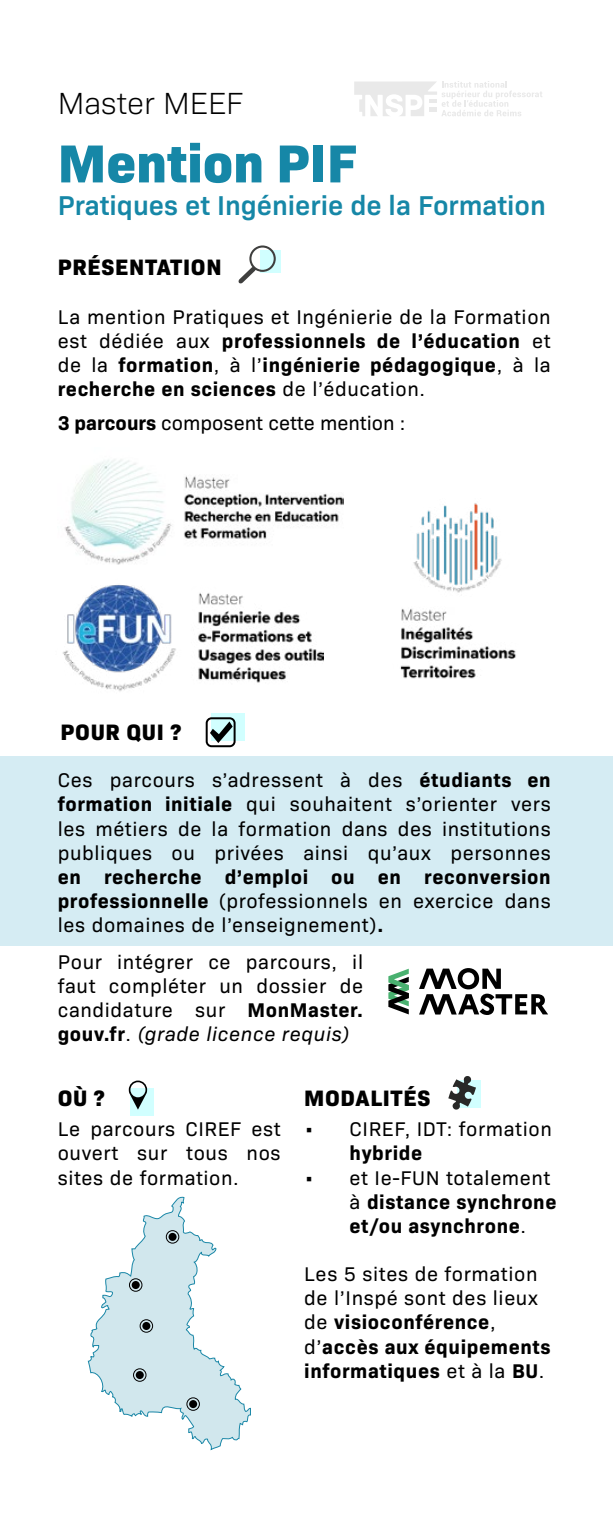
<style>
.page{position:relative;width:613px;height:1531px;background:#fff}
.page>*{position:absolute;margin:0;border:0;box-sizing:border-box;transform-origin:0 0}
.t1{font:800 54.23px "Bio Sans";color:#1687a7}
.t2{font:300 31.05px "Bio Sans";color:#000}
.t3{font:600 27.68px "Bio Sans";color:#1687a7}
.t4{font:800 22.72px "Bio Sans";letter-spacing:.03em;color:#000}
.t5{font:20.03px/24.1px "Bio Sans";letter-spacing:.03em;color:#000;text-align:justify}
.t6{font:700 20.03px/24.1px "Bio Sans";letter-spacing:.03em;color:#000}
.t7{font:20.03px "Bio Sans";color:#000}
.s1{font-weight:700}
.s2{font-style:italic}
.s3{font-weight:400}
</style>
<div class="page">
<div style="left:260px;top:250px;width:20px;height:23px;background:#d1ffff"></div>
<div style="left:0;top:756px;width:612px;height:189px;background:#d5ecf3"></div>
<div style="left:457px;top:1080px;width:23px;height:28px;background:#d1ffff"></div>
<svg style="left:88px;top:1196px;width:163px;height:254px"></svg>
<div style="left:132px;top:1281px;width:8px;height:8px;background:#000;border-radius:50%"></div>
<div style="left:129px;top:1278px;width:13px;height:13px;border:1px solid #000;border-radius:50%"></div>
<div style="left:142px;top:1322px;width:8px;height:8px;background:#000;border-radius:50%"></div>
<div style="left:140px;top:1319px;width:13px;height:13px;border:1px solid #000;border-radius:50%"></div>
<div style="left:136px;top:1371px;width:8px;height:8px;background:#000;border-radius:50%"></div>
<div style="left:133px;top:1368px;width:13px;height:13px;border:1px solid #000;border-radius:50%"></div>
<div style="left:189px;top:1400px;width:8px;height:8px;background:#000;border-radius:50%"></div>
<div style="left:186px;top:1397px;width:14px;height:13px;border:1px solid #000;border-radius:50%"></div>
<div style="left:168px;top:1233px;width:8px;height:8px;background:#000;border-radius:50%"></div>
<div style="left:166px;top:1230px;width:13px;height:13px;border:1px solid #000;border-radius:50%"></div>
<svg style="left:388px;top:969px;width:20px;height:45px"></svg>
<svg style="left:419px;top:968px;width:129px;height:47px"></svg>
<svg style="left:354px;top:81px;width:188px;height:35px"></svg>
<img style="left:64px;top:459px;width:279px;height:106px">
<img style="left:63px;top:584px;width:260px;height:130px">
<img style="left:400px;top:503px;width:116px;height:176px">
<div style="left:211px;top:714px;width:34px;height:27px;background:#d1ffff"></div>
<div style="left:130px;top:1088px;width:24px;height:27px;background:#d1ffff"></div>
<svg style="left:205px;top:717px;width:30px;height:30px"></svg>
<svg style="left:129px;top:1080px;width:18px;height:29px"></svg>
<svg style="left:448px;top:1076px;width:27px;height:34px"></svg>
<svg style="left:238px;top:245px;width:37px;height:39px"></svg>
<h2 class="t2" style="left:58px;top:81px;width:187px">Master MEEF</h2>
<h1 class="t1" style="left:58px;top:121px;width:301px">Mention PIF</h1>
<h3 class="t3" style="left:58px;top:185px;width:489px">Pratiques et Ingénierie de la Formation</h3>
<p class="t4" style="left:58px;top:250px;width:165px">PRÉSENTATION</p>
<p class="t5" style="left:58px;top:303px;width:494px">La mention Pratiques et Ingénierie de la Formation est dédiée aux <span class="s1">professionnels de l’éducation</span> et de la <span class="s1">formation</span>, à l’<span class="s1">ingénierie pédagogique</span>, à la <span class="s1">recherche en sciences</span> de l’éducation.</p>
<p class="t7" style="left:58px;top:408px;width:349px"><span class="s1">3 parcours</span> composent cette mention :</p>
<p class="t4" style="left:60px;top:714px;width:122px">POUR QUI ?</p>
<p class="t5" style="left:58px;top:767px;width:494px">Ces parcours s’adressent à des <span class="s1">étudiants en formation initiale</span> qui souhaitent s’orienter vers les métiers de la formation dans des institutions publiques ou privées ainsi qu’aux personnes</p>
<p class="t5" style="left:58px;top:863px;width:494px"><span class="s1">en recherche d’emploi ou en reconversion professionnelle</span> (professionnels en exercice dans les domaines de l’enseignement)<span class="s1">.</span></p>
<p class="t5" style="left:58px;top:948px;width:307px">Pour intégrer ce parcours, il faut compléter un dossier de candidature sur <span class="s1">MonMaster. gouv.fr</span>. <span class="s2">(grade licence requis)</span></p>
<p class="t4" style="left:58px;top:1080px;width:49px">OÙ ?</p>
<p class="t5" style="left:58px;top:1115px;width:224px">Le parcours CIREF est ouvert sur tous nos sites de formation.</p>
<p class="t4" style="left:304px;top:1080px;width:128px">MODALITÉS</p>
<p class="t5" style="left:304px;top:1115px;width:249px">• CIREF, IDT: formation</p>
<p class="t6" style="left:349px;top:1139px;width:74px">hybride</p>
<p class="t6" style="left:349px;top:1164px;width:208px;text-indent:-45px"><span class="s3">• et Ie-FUN totalement à</span> distance synchrone et/ou asynchrone<span class="s3">.</span></p>
<p class="t5" style="left:304px;top:1260px;width:248px;text-align:left">Les 5 sites de formation de l’Inspé sont des lieux de <span class="s1">visioconférence</span>, d’<span class="s1">accès aux équipements informatiques</span> et à la <span class="s1">BU</span>.</p>
</div>
